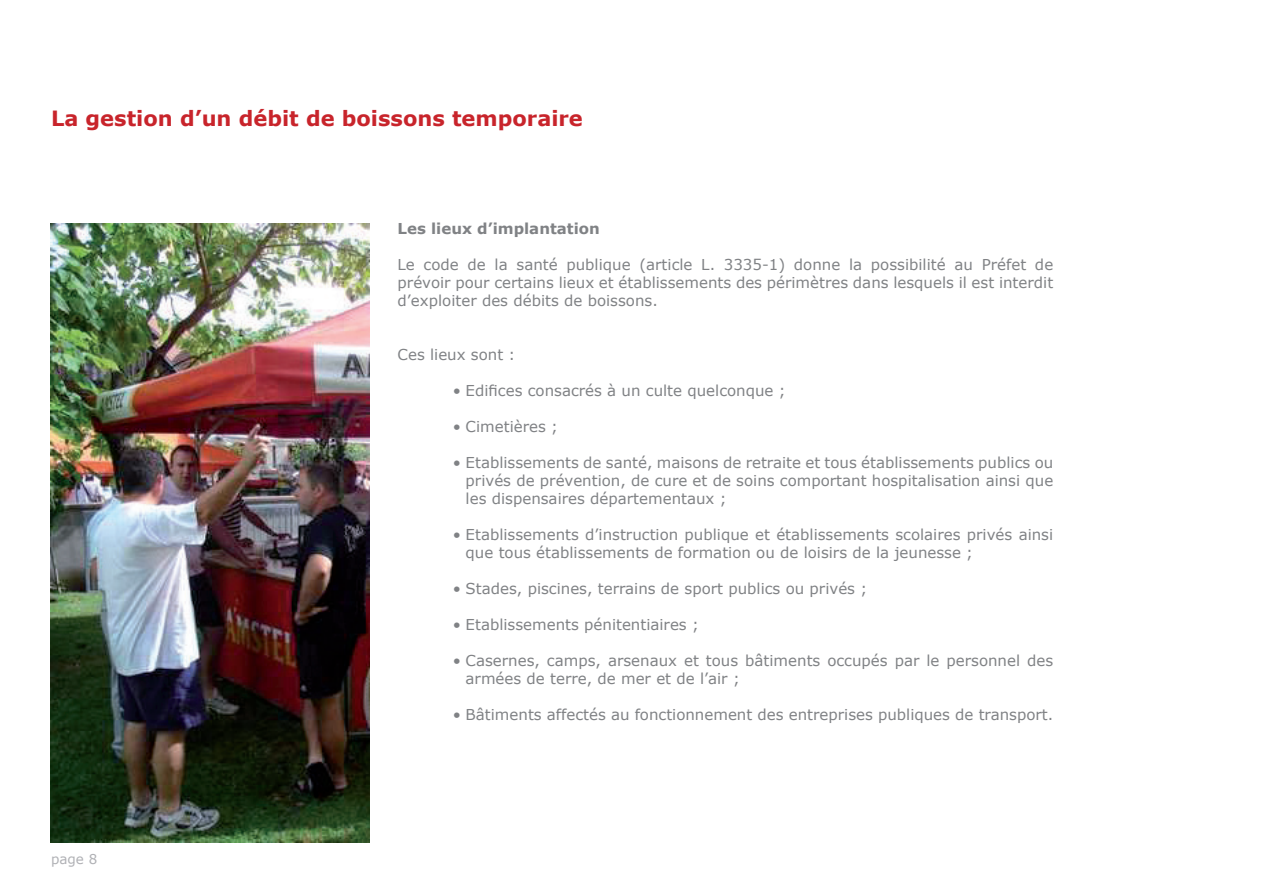
<style>
.page{position:relative;width:1263px;height:893px;background:#fff}
.page>*{position:absolute;margin:0;border:0;box-sizing:border-box;transform-origin:0 0}
.t1{font:700 21px "Verdana";color:#c8242b}
.t2{font:15px/18px "Verdana";color:#808285;text-align:justify}
.t3{font:700 15px "Verdana";color:#808285}
.t4{font:13.5px "Verdana";color:#b0b1b5}
</style>
<div class="page">
<img style="left:50px;top:223px;width:320px;height:620px">
<h1 class="t1" style="left:51px;top:103px;width:533px">La gestion d’un débit de boissons temporaire</h1>
<p class="t4" style="left:51px;top:850px;width:48px">page 8</p>
<p class="t3" style="left:398px;top:218px;width:204px">Les lieux d’implantation</p>
<p class="t2" style="left:398px;top:255px;width:657px">Le code de la santé publique (article L. 3335-1) donne la possibilité au Préfet de prévoir pour certains lieux et établissements des périmètres dans lesquels il est interdit d’exploiter des débits de boissons.</p>
<p class="t2" style="left:398px;top:345px;width:119px">Ces lieux sont :</p>
<p class="t2" style="left:453px;top:381px;width:334px">• Edifices consacrés à un culte quelconque ;</p>
<p class="t2" style="left:453px;top:417px;width:107px">• Cimetières ;</p>
<p class="t2" style="left:466px;top:453px;width:589px;text-indent:-13px">• Etablissements de santé, maisons de retraite et tous établissements publics ou privés de prévention, de cure et de soins comportant hospitalisation ainsi que les dispensaires départementaux ;</p>
<p class="t2" style="left:466px;top:525px;width:589px;text-indent:-13px">• Etablissements d’instruction publique et établissements scolaires privés ainsi que tous établissements de formation ou de loisirs de la jeunesse ;</p>
<p class="t2" style="left:453px;top:579px;width:416px">• Stades, piscines, terrains de sport publics ou privés ;</p>
<p class="t2" style="left:453px;top:615px;width:247px">• Etablissements pénitentiaires ;</p>
<p class="t2" style="left:466px;top:651px;width:589px;text-indent:-13px">• Casernes, camps, arsenaux et tous bâtiments occupés par le personnel des armées de terre, de mer et de l’air ;</p>
<p class="t2" style="left:453px;top:705px;width:602px">• Bâtiments affectés au fonctionnement des entreprises publiques de transport.</p>
</div>
